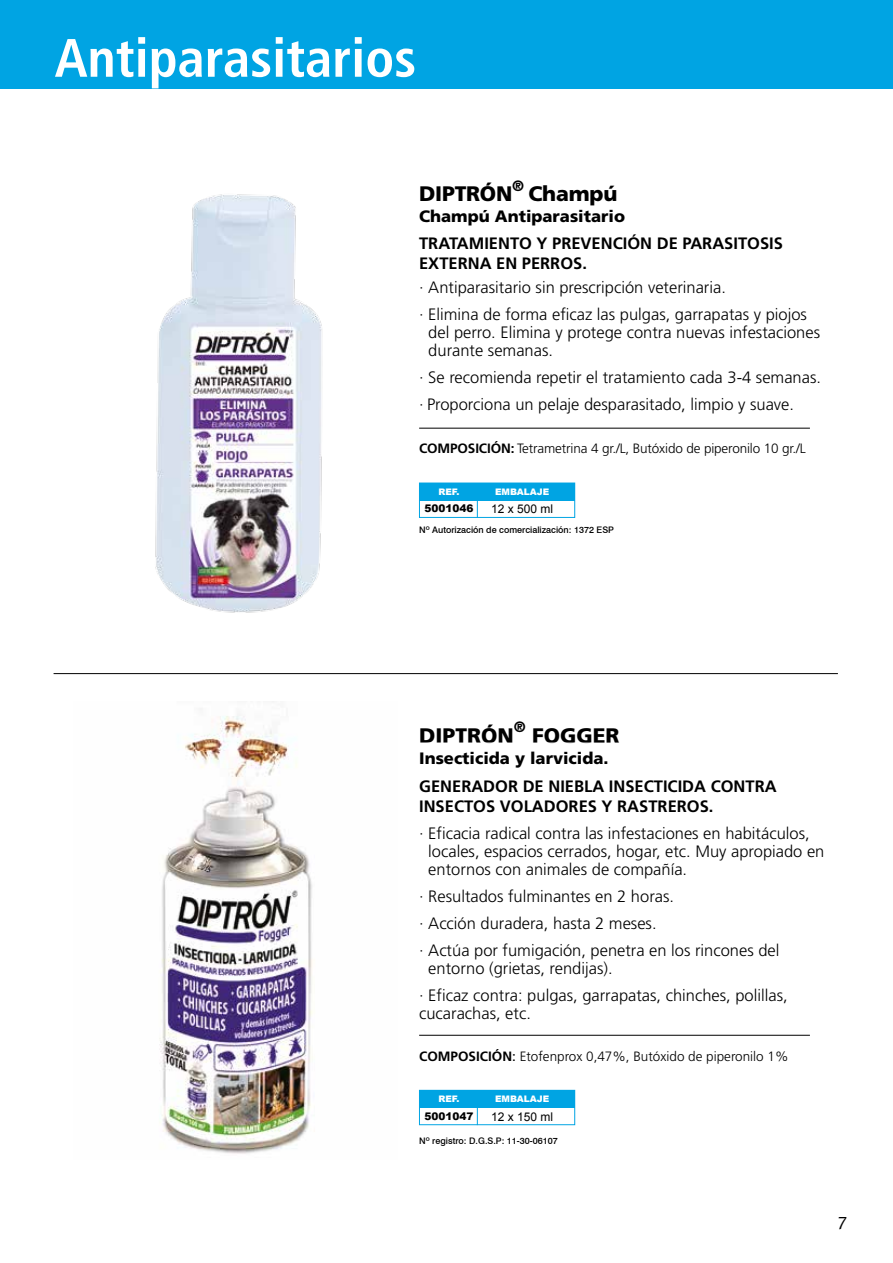
<style>
.page{position:relative;width:893px;height:1263px;background:#fff}
.page>*{position:absolute;margin:0;border:0;box-sizing:border-box;transform-origin:0 0}
.t1{font:700 condensed 54px "Frutiger";color:#fff}
.t2{font:900 21px "Frutiger";letter-spacing:-.005em;color:#000}
.t3{font:18px "Meta Normal";color:#000}
.t4{font:300 16.5px/27px "Frutiger";color:#000}
.t5{font:700 16.5px/19.5px "Frutiger";color:#000}
.t6{font:900 16.5px "Frutiger";color:#000}
.t7{font:900 15px "Frutiger";color:#000}
.t8{font:300 13.5px "Frutiger";letter-spacing:-.01em;color:#000}
.t9{font:12px "Arial";color:#000}
.t10{font:900 10.5px "Arial";color:#000}
.t11{font:500 9px "Swiss 721 BT";color:#000}
.t12{font:900 9px "Arial";color:#fff}
.s1{font-weight:700}
.s2{font-weight:400}
</style>
<div class="page">
<img style="left:159px;top:715px;width:154px;height:439px">
<div style="left:419px;top:483px;width:156px;height:35px;border:1px solid #00a4e3"></div>
<div style="left:419px;top:1090px;width:156px;height:35px;border:1px solid #00a4e3"></div>
<div style="left:419px;top:483px;width:156px;height:17px;background:#00a4e3"></div>
<div style="left:419px;top:1090px;width:156px;height:17px;background:#00a4e3"></div>
<svg style="left:477px;top:500px;width:1px;height:18px"></svg>
<svg style="left:477px;top:1107px;width:1px;height:18px"></svg>
<hr style="left:54px;top:673px;width:784px;height:1px;background:#000">
<div style="left:0;top:0;width:893px;height:89px;background:#00a4e3"></div>
<hr style="left:419px;top:1035px;width:391px;height:1px;background:#000">
<hr style="left:419px;top:428px;width:391px;height:1px;background:#000">
<img style="left:155px;top:194px;width:167px;height:419px">
<h1 class="t1" style="left:55px;top:26px;width:363px">Antiparasitarios</h1>
<p class="t2" style="left:419px;top:181px;width:95px">DIPTRÓN</p>
<p class="t7" style="left:512px;top:176px;width:13px">®</p>
<p class="t2" style="left:528px;top:181px;width:90px">Champú</p>
<p class="t6" style="left:419px;top:206px;width:207px">Champú Antiparasitario</p>
<p class="t5" style="left:419px;top:234px;width:365px">TRATAMIENTO Y PREVENCIÓN DE PARASITOSIS<br>EXTERNA EN PERROS.</p>
<p class="t4" style="left:419px;top:274px;width:389px">· Antiparasitario sin prescripción veterinaria.<br>· Elimina de forma eficaz las pulgas, garrapatas y piojos</p>
<p class="t4" style="left:428px;top:323px;width:393px;line-height:18px">del perro. Elimina y protege contra nuevas infestaciones durante semanas.</p>
<p class="t4" style="left:419px;top:364px;width:403px">· Se recomienda repetir el tratamiento cada 3-4 semanas. · Proporciona un pelaje desparasitado, limpio y suave.</p>
<p class="t8" style="left:419px;top:441px;width:388px"><span class="s1">COMPOSICIÓN:</span> Tetrametrina 4 gr./L, Butóxido de piperonilo 10 gr./L</p>
<p class="t12" style="left:438px;top:486px;width:23px">REF.</p>
<p class="t10" style="left:424px;top:503px;width:51px">5001046</p>
<p class="t12" style="left:495px;top:486px;width:56px">EMBALAJE</p>
<p class="t9" style="left:491px;top:501px;width:64px">12 x 500 ml</p>
<p class="t11" style="left:419px;top:524px;width:196px">Nº Autorización de comercialización: 1372 ESP</p>
<p class="t2" style="left:419px;top:723px;width:96px">DIPTRÓN</p>
<p class="t7" style="left:514px;top:718px;width:13px">®</p>
<p class="t2" style="left:532px;top:723px;width:89px">FOGGER</p>
<p class="t6" style="left:419px;top:748px;width:191px">Insecticida y larvicida.</p>
<p class="t5" style="left:419px;top:777px;width:359px">GENERADOR DE NIEBLA INSECTICIDA CONTRA<br>INSECTOS VOLADORES Y RASTREROS.</p>
<p class="t4" style="left:428px;top:824px;width:398px;line-height:18px;text-indent:-9px">· Eficacia radical contra las infestaciones en habitáculos, locales, espacios cerrados, hogar, etc. Muy apropiado en entornos con animales de compañía.</p>
<p class="t4" style="left:419px;top:883px;width:362px">· Resultados fulminantes en 2 horas.<br>· Acción duradera, hasta 2 meses.<br>· Actúa por fumigación, penetra en los rincones del</p>
<p class="t4" style="left:419px;top:955px;width:370px;text-indent:9px">entorno (grietas, rendijas).<br>· Eficaz contra: pulgas, garrapatas, chinches, polillas,</p>
<p class="t4" style="left:419px;top:1000px;width:113px">cucarachas, etc.</p>
<p class="t8" style="left:419px;top:1048px;width:371px"><span class="s1">COMPOSICIÓN</span><span class="s2">:</span> Etofenprox 0,47%, Butóxido de piperonilo 1%</p>
<p class="t12" style="left:438px;top:1094px;width:23px">REF.</p>
<p class="t10" style="left:424px;top:1110px;width:51px">5001047</p>
<p class="t12" style="left:495px;top:1094px;width:56px">EMBALAJE</p>
<p class="t9" style="left:491px;top:1108px;width:64px">12 x 150 ml</p>
<p class="t11" style="left:419px;top:1135px;width:140px">Nº registro: D.G.S.P: 11-30-06107</p>
<p class="t3" style="left:838px;top:1209px;width:11px">7</p>
</div>
